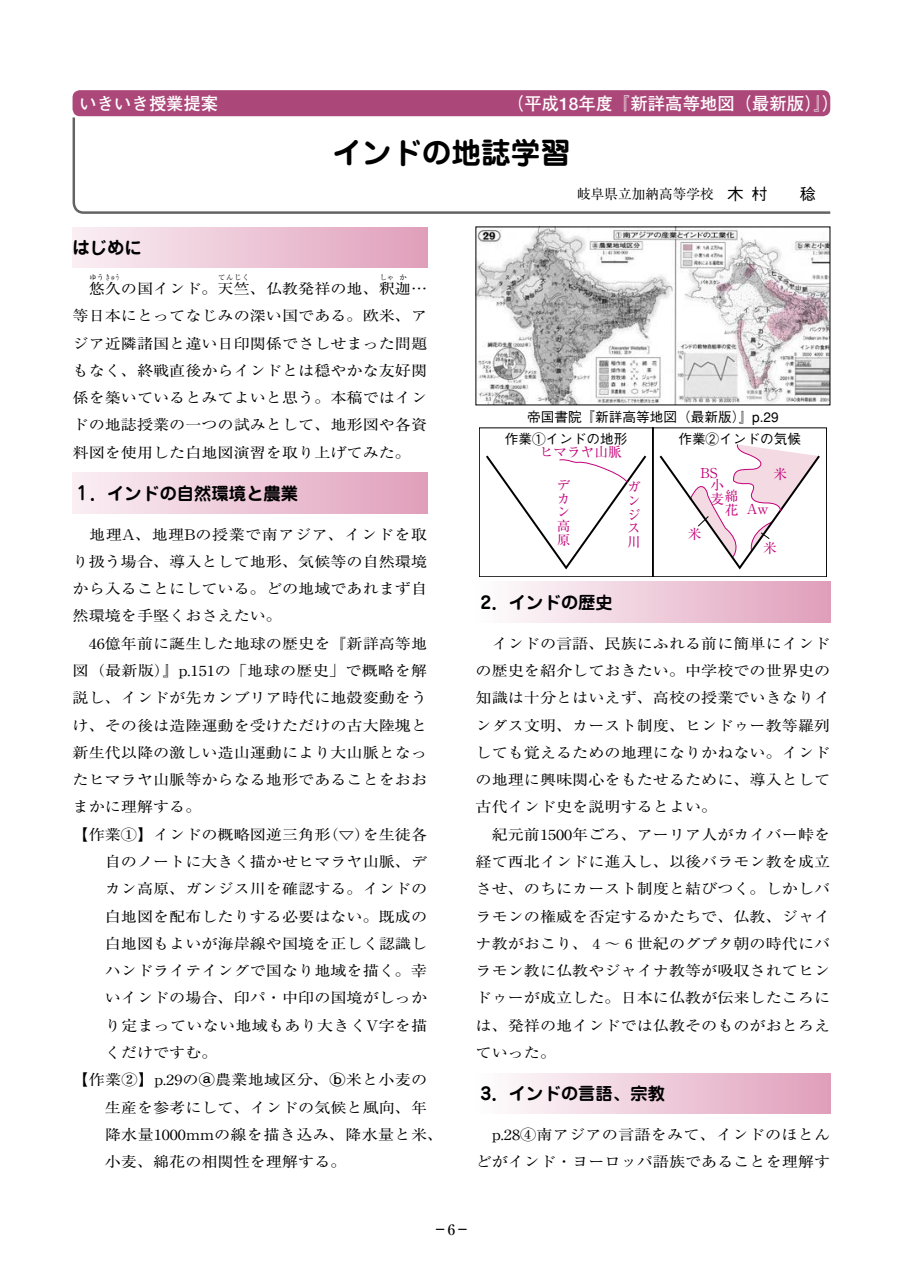
<style>
.page{position:relative;width:903px;height:1276px;background:#fff}
.page>*{position:absolute;margin:0;border:0;box-sizing:border-box;transform-origin:0 0}
.t1{font:700 29.75px "Jun 501";color:#000}
.t2{font:700 17.32px "Jun 501";color:#000}
.t3{font:700 17.32px "Futo Go B101";color:#fff}
.t4{font:500 14.88px "Ryumin";color:#000}
.t5{font:14.53px/27.3px "Ryumin";color:#000;scale:1.11 1}
.t6{font:14.53px "Ryumin";letter-spacing:.02em;color:#000;scale:1.11 1}
.t7{font:14.53px "Ryumin";letter-spacing:.03em;color:#000;scale:1.11 1}
.t8{font:500 13.65px/21.5px "Gothic BBB";color:#000}
.t9{font:13.65px/13.7px "Ryumin";color:#c10077;text-align:justify}
.t10{font:13.65px "Ryumin";color:#000}
.t11{font:7.17px "Ryumin";letter-spacing:.055em;color:#000}
.s1{font-family:"BLS Gaiji ST Ftg"}
.s2{font-family:"Gothic BBB";font-weight:500;font-size:16.1px}
</style>
<div class="page">
<svg style="left:72px;top:115px;width:759px;height:99px"></svg>
<div style="left:73px;top:90px;width:757px;height:26px;background:#ac4779;border-radius:7px"></div>
<div style="left:73px;top:227px;width:354px;height:41px;background:linear-gradient(to right,#faeff3,#e0a0bb)"></div>
<div style="left:73px;top:473px;width:354px;height:40px;background:linear-gradient(to right,#faeff3,#e0a0bb)"></div>
<div style="left:476px;top:582px;width:354px;height:40px;background:linear-gradient(to right,#fefefe,#e09fba)"></div>
<div style="left:476px;top:1073px;width:354px;height:41px;background:linear-gradient(to right,#fefefe,#e09fba)"></div>
<img style="left:478px;top:229px;width:350px;height:174px">
<svg style="left:479px;top:427px;width:348px;height:150px"></svg>
<p class="t3" style="left:79px;top:97px;width:140px">いきいき授業提案</p>
<p class="t3" style="left:507px;top:97px;width:333px">（平成18年度『新詳高等地図（最新版）』）</p>
<h1 class="t1" style="left:332px;top:142px;width:240px">インドの地誌学習</h1>
<p class="t2" style="left:73px;top:241px;width:71px">はじめに</p>
<p class="t5" style="left:73px;top:277px;width:321px">　悠久の国インド。天竺、仏教発祥の地、釈迦…</p>
<p class="t11" style="left:89px;top:275px;width:32px">ゆうきゅう</p>
<p class="t11" style="left:218px;top:275px;width:33px">てんじく</p>
<p class="t11" style="left:380px;top:275px;width:16px">しゃ</p>
<p class="t11" style="left:399px;top:275px;width:9px">か</p>
<p class="t5" style="left:73px;top:304px;width:321px;text-align:justify">等日本にとってなじみの深い国である。欧米、アジア近隣諸国と違い日印関係でさしせまった問題もなく、終戦直後からインドとは穏やかな友好関係を築いているとみてよいと思う。本稿ではインドの地誌授業の一つの試みとして、地形図や各資料図を使用した白地図演習を取り上げてみた。</p>
<p class="t2" style="left:73px;top:487px;width:227px">１．インドの自然環境と農業</p>
<p class="t7" style="left:73px;top:529px;width:321px">　地理A、地理Bの授業で南アジア、インドを取</p>
<p class="t5" style="left:73px;top:550px;width:321px">り扱う場合、導入として地形、気候等の自然環境</p>
<p class="t5" style="left:73px;top:577px;width:321px">から入ることにしている。どの地域であれまず自</p>
<p class="t5" style="left:73px;top:604px;width:190px">然環境を手堅くおさえたい。</p>
<p class="t5" style="left:73px;top:631px;width:321px">　46億年前に誕生した地球の歴史を『新詳高等地</p>
<p class="t5" style="left:73px;top:659px;width:321px">図（最新版）』p.151の「地球の歴史」で概略を解</p>
<p class="t5" style="left:73px;top:686px;width:321px">説し、インドが先カンブリア時代に地殻変動をう</p>
<p class="t5" style="left:73px;top:713px;width:321px">け、その後は造陸運動を受けただけの古大陸塊と</p>
<p class="t5" style="left:73px;top:741px;width:321px">新生代以降の激しい造山運動により大山脈となっ</p>
<p class="t5" style="left:73px;top:768px;width:321px">たヒマラヤ山脈等からなる地形であることをおお</p>
<p class="t5" style="left:73px;top:795px;width:118px">まかに理解する。</p>
<p class="t5" style="left:73px;top:822px;width:321px">【作業①】インドの概略図逆三角形（▽）を生徒各</p>
<p class="t5" style="left:105px;top:850px;width:292px">自のノートに大きく描かせヒマラヤ山脈、デ</p>
<p class="t5" style="left:105px;top:877px;width:292px">カン高原、ガンジス川を確認する。インドの</p>
<p class="t5" style="left:105px;top:904px;width:292px">白地図を配布したりする必要はない。既成の</p>
<p class="t5" style="left:105px;top:932px;width:292px">白地図もよいが海岸線や国境を正しく認識し</p>
<p class="t5" style="left:105px;top:959px;width:292px">ハンドライテイングで国なり地域を描く。幸</p>
<p class="t5" style="left:105px;top:986px;width:292px">いインドの場合、印パ・中印の国境がしっか</p>
<p class="t5" style="left:105px;top:1013px;width:292px">り定まっていない地域もあり大きくV字を描</p>
<p class="t5" style="left:105px;top:1041px;width:103px">くだけですむ。</p>
<p class="t5" style="left:73px;top:1068px;width:321px">【作業②】p.29の<span class="s1">爬</span>農業地域区分、<span class="s1">爰</span>米と小麦の</p>
<p class="t5" style="left:105px;top:1095px;width:292px">生産を参考にして、インドの気候と風向、年</p>
<p class="t6" style="left:105px;top:1129px;width:307px">降水量1000mmの線を描き込み、降水量と米、</p>
<p class="t5" style="left:105px;top:1150px;width:219px">小麦、綿花の相関性を理解する。</p>
<p class="t10" style="left:577px;top:189px;width:240px">岐阜県立加納高等学校　<span class="s2">木村　稔</span></p>
<p class="t8" style="left:505px;top:408px;width:276px;text-indent:22px">帝国書院『新詳高等地図（最新版）』p.29作業①インドの地形</p>
<p class="t8" style="left:678px;top:430px;width:124px">作業②インドの気候</p>
<p class="t9" style="left:540px;top:447px;width:83px">ヒマラヤ山脈</p>
<p class="t9" style="left:557px;top:480px;width:15px">デカン高原</p>
<p class="t9" style="left:627px;top:482px;width:15px">ガンジス川</p>
<p class="t9" style="left:701px;top:467px;width:19px">BS</p>
<p class="t9" style="left:710px;top:480px;width:15px">小</p>
<p class="t9" style="left:710px;top:492px;width:30px">麦綿</p>
<p class="t9" style="left:725px;top:505px;width:15px">花</p>
<p class="t9" style="left:688px;top:529px;width:15px">米</p>
<p class="t9" style="left:774px;top:469px;width:15px">米</p>
<p class="t9" style="left:746px;top:504px;width:24px">Aw</p>
<p class="t9" style="left:763px;top:543px;width:15px">米</p>
<p class="t2" style="left:481px;top:596px;width:134px">2．インドの歴史</p>
<p class="t5" style="left:476px;top:631px;width:321px">　インドの言語、民族にふれる前に簡単にインドの歴史を紹介しておきたい。中学校での世界史の知識は十分とはいえず、高校の授業でいきなりインダス文明、カースト制度、ヒンドゥー教等羅列しても覚えるための地理になりかねない。インドの地理に興味関心をもたせるために、導入として古代インド史を説明するとよい。<br>　紀元前1500年ごろ、アーリア人がカイバー峠を経て西北インドに進入し、以後バラモン教を成立させ、のちにカースト制度と結びつく。しかしバラモンの権威を否定するかたちで、仏教、ジャイナ教がおこり、４～６世紀のグプタ朝の時代にバラモン教に仏教やジャイナ教等が吸収されてヒンドゥーが成立した。日本に仏教が伝来したころには、発祥の地インドでは仏教そのものがおとろえていった。</p>
<p class="t2" style="left:481px;top:1087px;width:186px">3．インドの言語、宗教</p>
<p class="t5" style="left:476px;top:1123px;width:321px">　p.28④南アジアの言語をみて、インドのほとんどがインド・ヨーロッパ語族であることを理解す</p>
<p class="t4" style="left:433px;top:1223px;width:39px">－6－</p>
</div>
